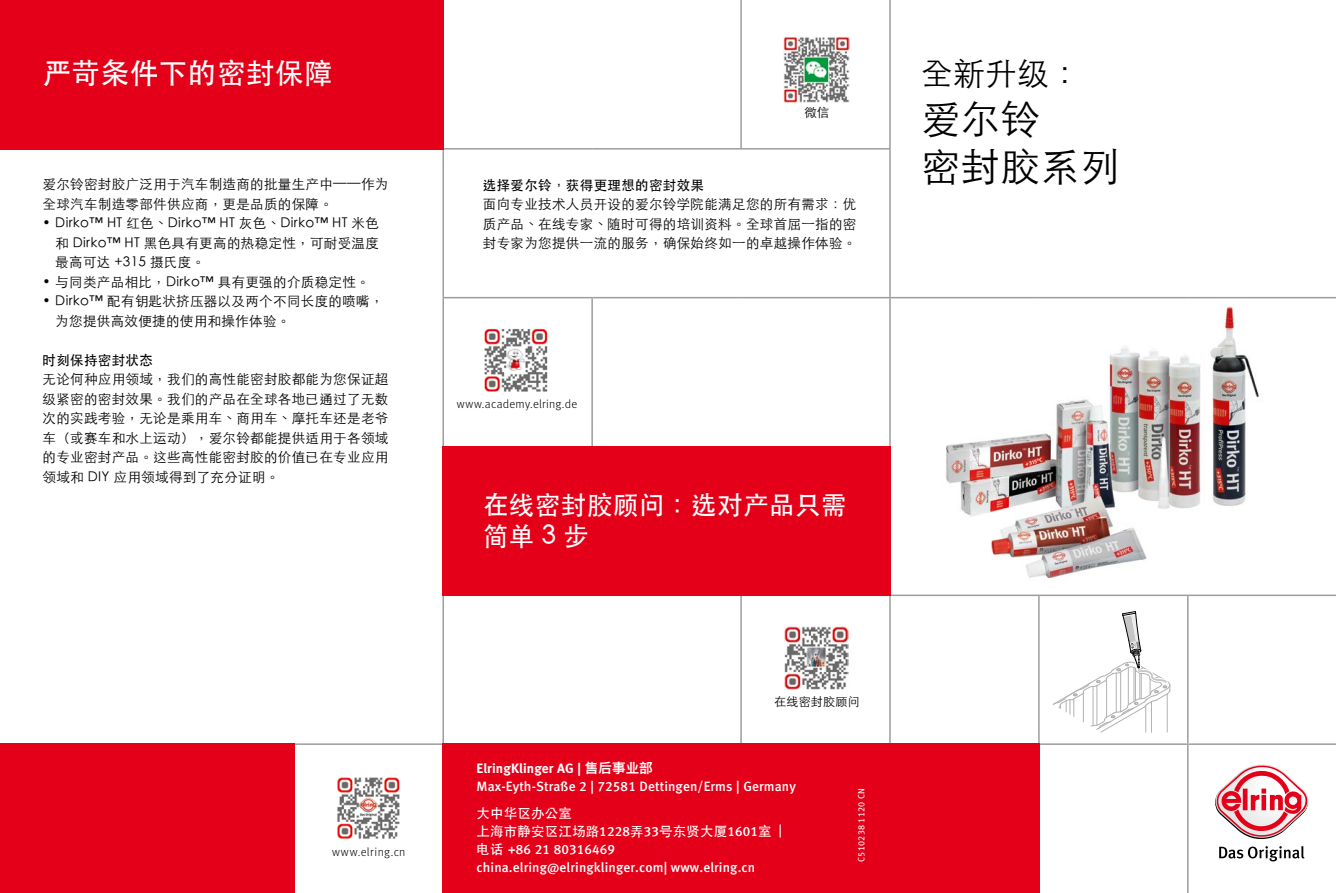
<style>
.page{position:relative;width:1336px;height:893px;background:#fff}
.page>*{position:absolute;margin:0;border:0;box-sizing:border-box;transform-origin:0 0}
.t1{font:300 39.45px "ST Heiti TC";letter-spacing:.02em;color:#000}
.t2{font:300 31.8px "ST Heiti TC";color:#000}
.t3{font:500 28.8px "ST Heiti TC";letter-spacing:.02em;color:#fff}
.t4{font:500 25.8px/31.5px "ST Heiti TC";letter-spacing:.02em;color:#fff}
.t5{font:300 13.65px/19.5px "ST Heiti TC";letter-spacing:.025em;color:#000;text-align:justify}
.t6{font:500 13.65px "ST Heiti TC";letter-spacing:.025em;color:#000}
.t7{font:13.5px/18px "Meta Medium LF";letter-spacing:.01em;color:#fff}
.t8{font:500 13.5px/18px "ST Heiti TC";letter-spacing:.01em;color:#fff}
.t9{font:13.5px "Meta Bold LF";letter-spacing:.01em;color:#fff}
.t10{font:300 12.45px "ST Heiti SC";color:#000}
.t11{font:12px "Meta Light LF";letter-spacing:.025em;color:#000}
.t12{font:300 12px "ST Heiti TC";letter-spacing:.015em;color:#000}
.t13{font:9.15px "Meta Book LF";letter-spacing:.025em;color:#fff}
.s1{font-family:"Hiragino Sans GB W6"}
.s2{font-family:"Meta Medium LF";font-weight:400}
.s3{font-family:"ST Heiti TC";font-weight:500}
</style>
<div class="page">
<hr style="left:889px;top:297px;width:149px;height:1px;background:#9c9d9d">
<hr style="left:1038px;top:297px;width:149px;height:1px;background:#9c9d9d">
<hr style="left:1187px;top:297px;width:148px;height:1px;background:#9c9d9d">
<hr style="left:889px;top:595px;width:149px;height:1px;background:#9c9d9d">
<hr style="left:1038px;top:595px;width:149px;height:1px;background:#9c9d9d">
<hr style="left:1037px;top:596px;width:2px;height:147px;background:#9c9d9d">
<hr style="left:1187px;top:595px;width:148px;height:1px;background:#9c9d9d">
<hr style="left:1186px;top:596px;width:2px;height:147px;background:#9c9d9d">
<hr style="left:1037px;top:743px;width:150px;height:2px;background:#9c9d9d">
<hr style="left:1187px;top:743px;width:148px;height:2px;background:#9c9d9d">
<hr style="left:1186px;top:745px;width:2px;height:148px;background:#9c9d9d">
<hr style="left:889px;top:0;width:1px;height:149px;background:#9c9d9d">
<hr style="left:889px;top:149px;width:1px;height:148px;background:#9c9d9d">
<hr style="left:889px;top:298px;width:1px;height:148px;background:#9c9d9d">
<hr style="left:889px;top:596px;width:1px;height:148px;background:#9c9d9d">
<hr style="left:740px;top:0;width:1px;height:148px;background:#9c9d9d">
<hr style="left:442px;top:148px;width:150px;height:2px;background:#9c9d9d">
<hr style="left:592px;top:148px;width:149px;height:2px;background:#9c9d9d">
<hr style="left:741px;top:148px;width:148px;height:2px;background:#9c9d9d">
<hr style="left:442px;top:297px;width:150px;height:1px;background:#9c9d9d">
<hr style="left:592px;top:297px;width:149px;height:1px;background:#9c9d9d">
<hr style="left:591px;top:298px;width:2px;height:148px;background:#9c9d9d">
<hr style="left:741px;top:297px;width:148px;height:1px;background:#9c9d9d">
<hr style="left:740px;top:595px;width:1px;height:149px;background:#9c9d9d">
<hr style="left:442px;top:150px;width:2px;height:147px;background:#9c9d9d">
<hr style="left:442px;top:298px;width:2px;height:148px;background:#9c9d9d">
<hr style="left:442px;top:595px;width:2px;height:149px;background:#9c9d9d">
<hr style="left:295px;top:743px;width:147px;height:2px;background:#9c9d9d">
<div style="left:889px;top:743px;width:150px;height:150px;background:#e30018"></div>
<svg style="left:1052px;top:611px;width:118px;height:122px"></svg>
<svg style="left:1215px;top:764px;width:93px;height:97px"></svg>
<div style="left:442px;top:446px;width:448px;height:150px;background:#e30018"></div>
<div style="left:442px;top:743px;width:447px;height:150px;background:#e30018"></div>
<img style="left:784px;top:626px;width:64px;height:64px">
<img style="left:484px;top:328px;width:64px;height:64px">
<img style="left:337px;top:777px;width:63px;height:62px">
<div style="left:0;top:0;width:444px;height:150px;background:#e30018"></div>
<div style="left:0;top:743px;width:295px;height:150px;background:#e30018"></div>
<img style="left:946px;top:306px;width:313px;height:273px">
<img style="left:783px;top:37px;width:66px;height:66px">
<h3 class="t3" style="left:43px;top:56px;width:292px">严苛条件下的密封保障</h3>
<p class="t5" style="left:43px;top:173px;width:347px">爱尔铃密封胶广泛用于汽车制造商的批量生产中——作为全球汽车制造零部件供应商，更是品质的保障。</p>
<p class="t5" style="left:55px;top:212px;width:325px;text-indent:-13px">• Dirko™ HT 红色、Dirko™ HT 灰色、Dirko™ HT 米色和 Dirko™ HT 黑色具有更高的热稳定性，可耐受温度最高可达 +315 摄氏度。</p>
<p class="t5" style="left:43px;top:271px;width:328px">• 与同类产品相比，Dirko™ 具有更强的介质稳定性。</p>
<p class="t5" style="left:55px;top:290px;width:330px;text-indent:-13px">• Dirko™ 配有钥匙状挤压器以及两个不同长度的喷嘴，为您提供高效便捷的使用和操作体验。</p>
<p class="t6" style="left:43px;top:352px;width:112px">时刻保持密封状态</p>
<p class="t5" style="left:43px;top:368px;width:347px">无论何种应用领域，我们的高性能密封胶都能为您保证超级紧密的密封效果。我们的产品在全球各地已通过了无数次的实践考验，无论是乘用车、商用车、摩托车还是老爷车（或赛车和水上运动），爱尔铃都能提供适用于各领域的专业密封产品。这些高性能密封胶的价值已在专业应用领域和 DIY 应用领域得到了充分证明。</p>
<p class="t6" style="left:483px;top:177px;width:223px">选择爱尔铃，获得更理想的密封效果</p>
<p class="t10" style="left:804px;top:102px;width:26px">微信</p>
<p class="t5" style="left:483px;top:193px;width:375px">面向专业技术人员开设的爱尔铃学院能满足您的所有需求：优质产品、在线专家、随时可得的培训资料。全球首屈一指的密封专家为您提供一流的服务，确保始终如一的卓越操作体验。</p>
<p class="t11" style="left:456px;top:397px;width:122px">www.academy.elring.de</p>
<h3 class="t4" style="left:483px;top:488px;width:365px">在线密封胶顾问：选对产品只需简单 3 步</h3>
<h2 class="t2" style="left:921px;top:46px;width:162px">全新升级：</h2>
<h1 class="t1" style="left:921px;top:84px;width:120px">爱尔铃</h1>
<h1 class="t1" style="left:921px;top:132px;width:200px">密封胶系列</h1>
<p class="t11" style="left:332px;top:845px;width:75px">www.elring.cn</p>
<p class="t12" style="left:774px;top:691px;width:87px">在线密封胶顾问</p>
<p class="t9" style="left:476px;top:760px;width:178px">ElringKlinger AG | <span class="s1">售后事业部</span></p>
<p class="t7" style="left:476px;top:777px;width:321px">Max-Eyth-Straße 2 | 72581 Dettingen/Erms | Germany</p>
<p class="t8" style="left:476px;top:803px;width:310px">大中华区办公室<br>上海市静安区江场路<span class="s2">1228</span>弄<span class="s2">33</span>号东贤大厦<span class="s2">1601</span>室 |</p>
<p class="t7" style="left:476px;top:840px;width:280px"><span class="s3">电话</span> +86 21 80316469 china.elring@elringklinger.com| www.elring.cn</p>
<p class="t13" style="left:855px;top:862px;width:75px;rotate:-90deg">C510238 1120 CN</p>
</div>
